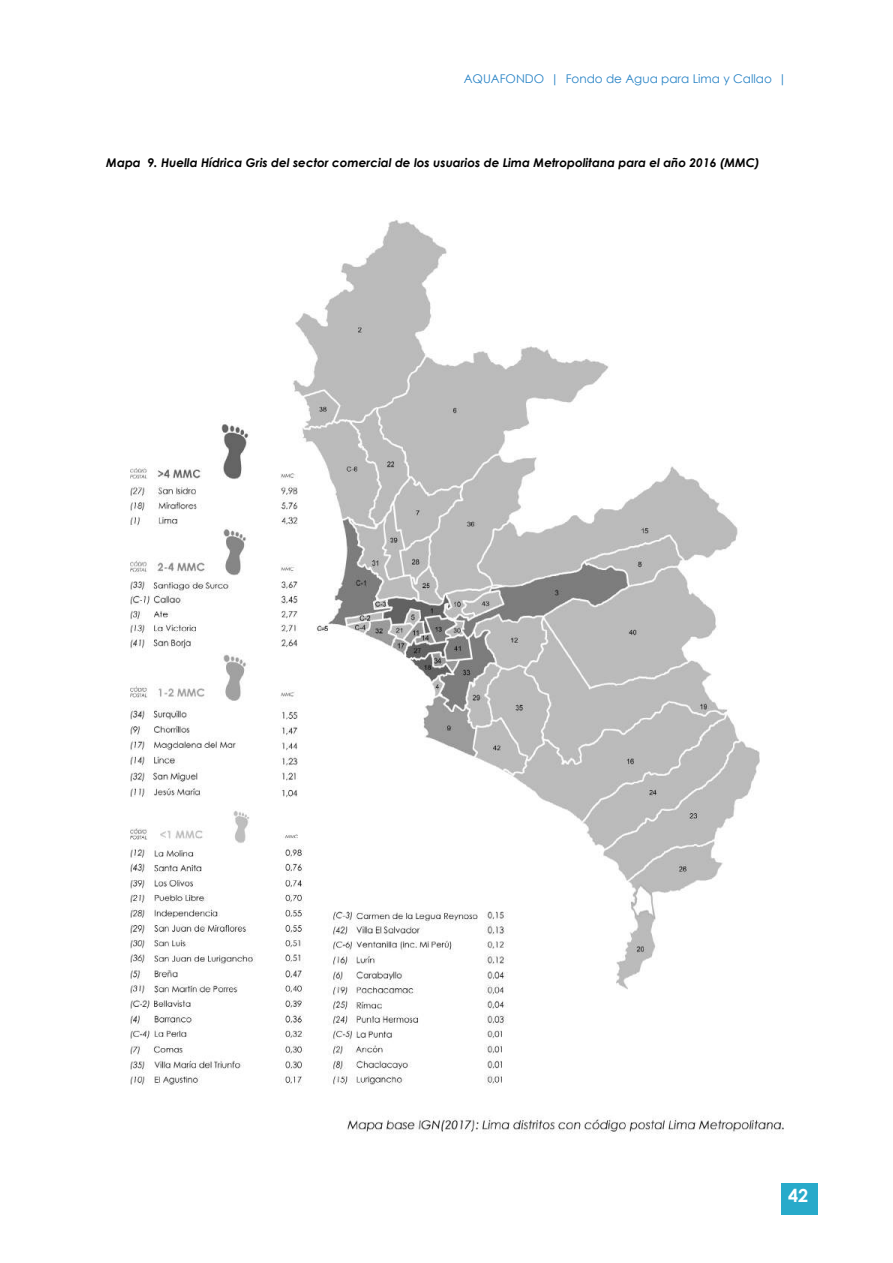
<style>
.page{position:relative;width:893px;height:1263px;background:#fff}
.page>*{position:absolute;margin:0;border:0;box-sizing:border-box;transform-origin:0 0}
.t1{font:700 18px "Century Gothic";color:#fff}
.t2{font:italic 700 12px "Century Gothic";color:#000}
.t3{font:12px "Century Gothic";color:#2883c5}
</style>
<div class="page">
<div style="left:781px;top:1183px;width:37px;height:32px;background:#28aaca"></div>
<img style="left:130px;top:220px;width:654px;height:914px">
<p class="t3" style="left:464px;top:71px;width:324px">AQUAFONDO | Fondo de Agua para Lima y Callao |</p>
<p class="t2" style="left:106px;top:154px;width:655px">Mapa 9. Huella Hídrica Gris del sector comercial de los usuarios de Lima Metropolitana para el año 2016 (MMC)</p>
<h1 class="t1" style="left:788px;top:1182px;width:22px">42</h1>
</div>
